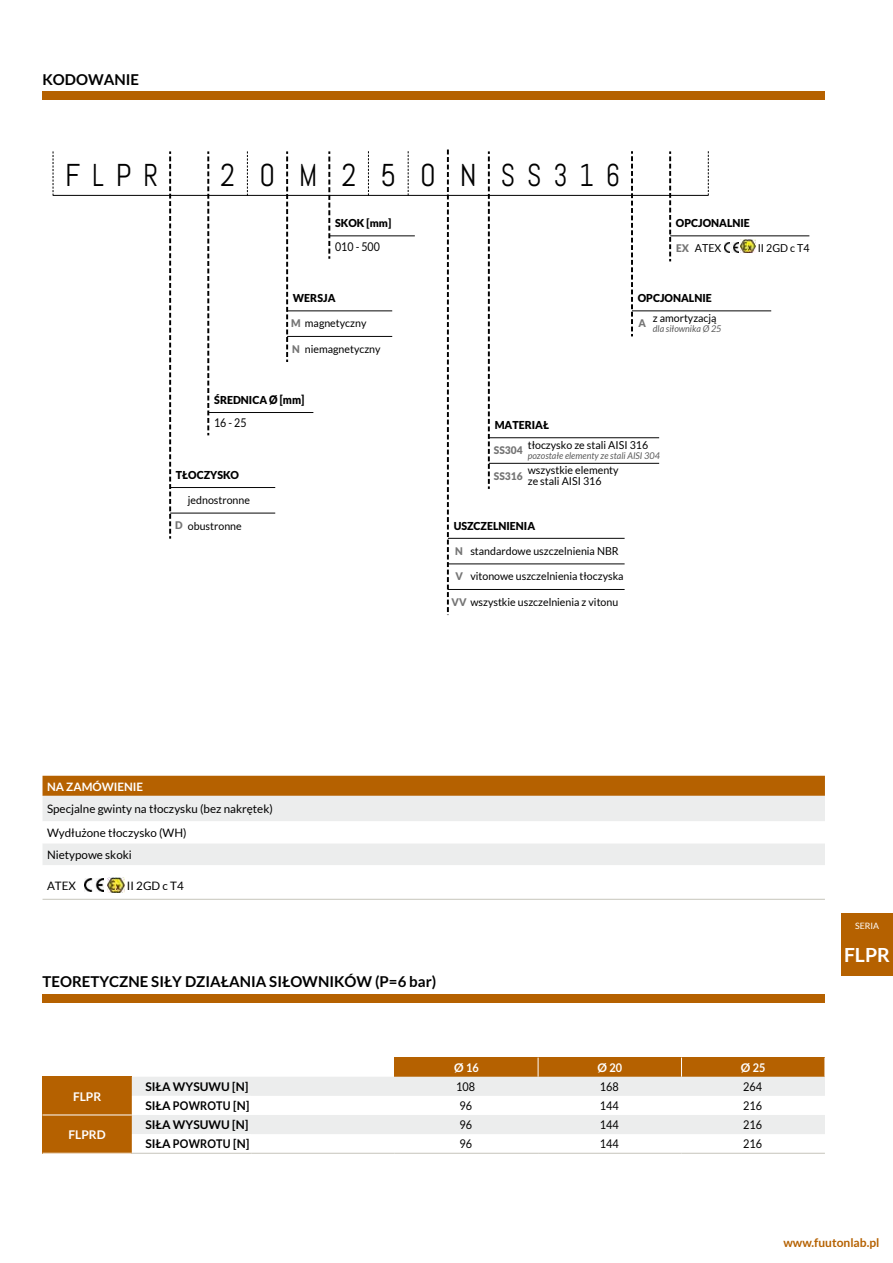
<style>
.page{position:relative;width:893px;height:1263px;background:#fff}
.page>*{position:absolute;margin:0;border:0;box-sizing:border-box;transform-origin:0 0}
.t1{font:31.5px "Abel";letter-spacing:.78em;color:#000}
.t2{font:31.5px "Abel";letter-spacing:.61em;color:#000}
.t3{font:700 19.5px "Lato";color:#fff}
.t4{font:700 15px "Lato";color:#000}
.t5{font:700 12px "Lato";color:#000}
.t6{font:12px "Lato";color:#000;scale:.91 1}
.t7{font:700 12px "Lato";color:#fff}
.t8{font:700 12px "Lato";color:#b56100}
.t9{font:12px "Lato";color:#000;scale:.88 1}
.t10{font:11.55px/23.7px "Lato";color:#000}
.t11{font:700 11.55px "Lato";color:#fff}
.t12{font:10.95px/20.1px "Lato";color:#000}
.t13{font:900 10.95px "Lato";color:#000}
.t14{font:900 10.5px "Lato";color:#757575}
.t15{font:italic 9.3px "Lato";color:#5b5b5b}
.t16{font:8.7px "Lato";color:#fff}
.s1{font-weight:900;font-size:10.5px;color:#757575}
.s2{font-size:11.7px}
.s3{font-weight:900}
</style>
<div class="page">
<div style="left:841px;top:913px;width:52px;height:62px;background:#b56100"></div>
<div style="left:43px;top:994px;width:782px;height:9px;background:#b56100"></div>
<div style="left:43px;top:1115px;width:89px;height:38px;background:#b56100"></div>
<div style="left:43px;top:1077px;width:89px;height:38px;background:#b56100"></div>
<hr style="left:43px;top:1115px;width:89px;height:1px;background:#fff">
<svg style="left:132px;top:1057px;width:693px;height:96px"></svg>
<hr style="left:132px;top:1153px;width:119px;height:1px;background:#c6c5bb">
<hr style="left:251px;top:1153px;width:144px;height:1px;background:#c6c5bb">
<hr style="left:395px;top:1153px;width:143px;height:1px;background:#c6c5bb">
<hr style="left:538px;top:1153px;width:143px;height:1px;background:#c6c5bb">
<hr style="left:681px;top:1153px;width:144px;height:1px;background:#c6c5bb">
<div style="left:43px;top:91px;width:782px;height:9px;background:#b56100"></div>
<div style="left:43px;top:776px;width:782px;height:20px;background:#b56100"></div>
<div style="left:43px;top:796px;width:782px;height:25px;background:#eceded"></div>
<svg style="left:43px;top:844px;width:782px;height:55px"></svg>
<hr style="left:43px;top:899px;width:176px;height:1px;background:#c6c5bb">
<hr style="left:219px;top:899px;width:124px;height:1px;background:#c6c5bb">
<hr style="left:343px;top:899px;width:482px;height:1px;background:#c6c5bb">
<img style="left:84px;top:878px;width:19px;height:14px">
<img style="left:108px;top:877px;width:17px;height:16px">
<svg style="left:368px;top:151px;width:1px;height:44px"></svg>
<svg style="left:408px;top:151px;width:1px;height:44px"></svg>
<svg style="left:708px;top:151px;width:1px;height:44px"></svg>
<svg style="left:247px;top:151px;width:1px;height:44px"></svg>
<svg style="left:53px;top:151px;width:1px;height:44px"></svg>
<hr style="left:53px;top:195px;width:655px;height:1px;background:#000">
<hr style="left:287px;top:310px;width:105px;height:1px;background:#070707">
<hr style="left:287px;top:336px;width:105px;height:1px;background:#070707">
<svg style="left:286px;top:151px;width:2px;height:211px"></svg>
<hr style="left:170px;top:487px;width:105px;height:1px;background:#070707">
<hr style="left:170px;top:513px;width:105px;height:1px;background:#070707">
<svg style="left:169px;top:151px;width:2px;height:388px"></svg>
<hr style="left:632px;top:310px;width:139px;height:1px;background:#070707">
<svg style="left:631px;top:151px;width:2px;height:185px"></svg>
<hr style="left:489px;top:437px;width:170px;height:1px;background:#070707">
<hr style="left:489px;top:463px;width:170px;height:1px;background:#070707">
<svg style="left:488px;top:151px;width:2px;height:338px"></svg>
<hr style="left:670px;top:235px;width:139px;height:1px;background:#070707">
<svg style="left:669px;top:151px;width:2px;height:110px"></svg>
<img style="left:725px;top:242px;width:14px;height:10px">
<img style="left:741px;top:239px;width:15px;height:14px">
<hr style="left:448px;top:538px;width:177px;height:1px;background:#070707">
<hr style="left:448px;top:563px;width:177px;height:1px;background:#070707">
<hr style="left:448px;top:589px;width:177px;height:1px;background:#070707">
<svg style="left:447px;top:150px;width:2px;height:465px"></svg>
<hr style="left:329px;top:235px;width:86px;height:1px;background:#070707">
<svg style="left:328px;top:151px;width:2px;height:108px"></svg>
<hr style="left:208px;top:412px;width:105px;height:1px;background:#070707">
<svg style="left:207px;top:151px;width:2px;height:284px"></svg>
<h3 class="t4" style="left:43px;top:71px;width:98px">KODOWANIE</h3>
<h1 class="t2" style="left:65px;top:155px;width:95px">FLPR</h1>
<h1 class="t1" style="left:220px;top:155px;width:401px">20M250NSS316</h1>
<p class="t13" style="left:335px;top:217px;width:58px">SKOK [mm]</p>
<p class="t9" style="left:335px;top:240px;width:52px">010 - 500</p>
<p class="t13" style="left:293px;top:292px;width:44px">WERSJA</p>
<p class="t12" style="left:291px;top:313px;width:77px"><span class="s1">M</span> magnetyczny</p>
<p class="t12" style="left:292px;top:339px;width:90px"><span class="s1">N</span> niemagnetyczny</p>
<p class="t13" style="left:676px;top:217px;width:75px">OPCJONALNIE</p>
<p class="t12" style="left:676px;top:238px;width:47px"><span class="s1">EX</span> ATEX</p>
<p class="t12" style="left:758px;top:238px;width:53px">II 2GD c T4</p>
<p class="t13" style="left:638px;top:292px;width:75px">OPCJONALNIE</p>
<p class="t14" style="left:639px;top:317px;width:9px">A</p>
<p class="t12" style="left:653px;top:308px;width:65px">z amortyzacją</p>
<p class="t15" style="left:653px;top:324px;width:70px">dla siłownika Ø 25</p>
<p class="t13" style="left:214px;top:393px;width:92px">ŚREDNICA <span class="s2">Ø [mm]</span></p>
<p class="t9" style="left:214px;top:416px;width:38px">16 - 25</p>
<p class="t13" style="left:176px;top:468px;width:65px">TŁOCZYSKO</p>
<p class="t12" style="left:188px;top:490px;width:64px">jednostronne</p>
<p class="t12" style="left:175px;top:515px;width:68px"><span class="s1">D</span> obustronne</p>
<p class="t12" style="left:494px;top:415px;width:156px"><span class="s3">MATERIAŁ<br></span><sub>SS304</sub> tłoczysko ze stali AISI 316</p>
<p class="t15" style="left:528px;top:450px;width:134px">pozostałe elementy ze stali AISI 304</p>
<p class="t14" style="left:494px;top:470px;width:30px">SS316</p>
<p class="t12" style="left:528px;top:465px;width:92px;line-height:10.5px">wszystkie elementy ze stali AISI 316</p>
<p class="t13" style="left:454px;top:519px;width:83px">USZCZELNIENIA</p>
<p class="t12" style="left:455px;top:541px;width:165px"><span class="s1">N</span> standardowe uszczelnienia NBR</p>
<p class="t14" style="left:455px;top:570px;width:9px">V</p>
<p class="t12" style="left:452px;top:592px;width:168px"><span class="s1">VV</span> wszystkie uszczelnienia z vitonu</p>
<p class="t12" style="left:470px;top:566px;width:155px">vitonowe uszczelnienia tłoczyska</p>
<p class="t11" style="left:47px;top:780px;width:98px">NA ZAMÓWIENIE</p>
<p class="t10" style="left:47px;top:797px;width:227px">Specjalne gwinty na tłoczysku (bez nakrętek)<br>Wydłużone tłoczysko (WH)</p>
<p class="t10" style="left:47px;top:843px;width:86px">Nietypowe skoki</p>
<p class="t10" style="left:47px;top:874px;width:30px">ATEX</p>
<p class="t10" style="left:127px;top:874px;width:58px">II 2GD c T4</p>
<h3 class="t4" style="left:43px;top:973px;width:395px">TEORETYCZNE SIŁY DZIAŁANIA SIŁOWNIKÓW (P=6 bar)</h3>
<p class="t7" style="left:454px;top:1061px;width:26px">Ø 16</p>
<p class="t7" style="left:597px;top:1061px;width:26px">Ø 20</p>
<p class="t7" style="left:741px;top:1061px;width:26px">Ø 25</p>
<p class="t7" style="left:73px;top:1089px;width:30px">FLPR</p>
<p class="t7" style="left:69px;top:1127px;width:39px">FLPRD</p>
<p class="t5" style="left:145px;top:1080px;width:105px">SIŁA WYSUWU [N]</p>
<p class="t6" style="left:456px;top:1080px;width:22px">108</p>
<p class="t6" style="left:600px;top:1080px;width:22px">168</p>
<p class="t6" style="left:743px;top:1080px;width:22px">264</p>
<p class="t5" style="left:145px;top:1099px;width:106px">SIŁA POWROTU [N]</p>
<p class="t6" style="left:460px;top:1099px;width:15px">96</p>
<p class="t6" style="left:600px;top:1099px;width:22px">144</p>
<p class="t6" style="left:743px;top:1099px;width:22px">216</p>
<p class="t5" style="left:145px;top:1118px;width:105px">SIŁA WYSUWU [N]</p>
<p class="t6" style="left:460px;top:1118px;width:15px">96</p>
<p class="t6" style="left:600px;top:1118px;width:22px">144</p>
<p class="t6" style="left:743px;top:1118px;width:22px">216</p>
<p class="t5" style="left:145px;top:1137px;width:106px">SIŁA POWROTU [N]</p>
<p class="t6" style="left:460px;top:1137px;width:15px">96</p>
<p class="t6" style="left:600px;top:1137px;width:22px">144</p>
<p class="t6" style="left:743px;top:1137px;width:22px">216</p>
<p class="t16" style="left:855px;top:920px;width:25px">SERIA</p>
<h2 class="t3" style="left:844px;top:943px;width:47px">FLPR</h2>
<p class="t8" style="left:783px;top:1236px;width:97px">www.fuutonlab.pl</p>
</div>
